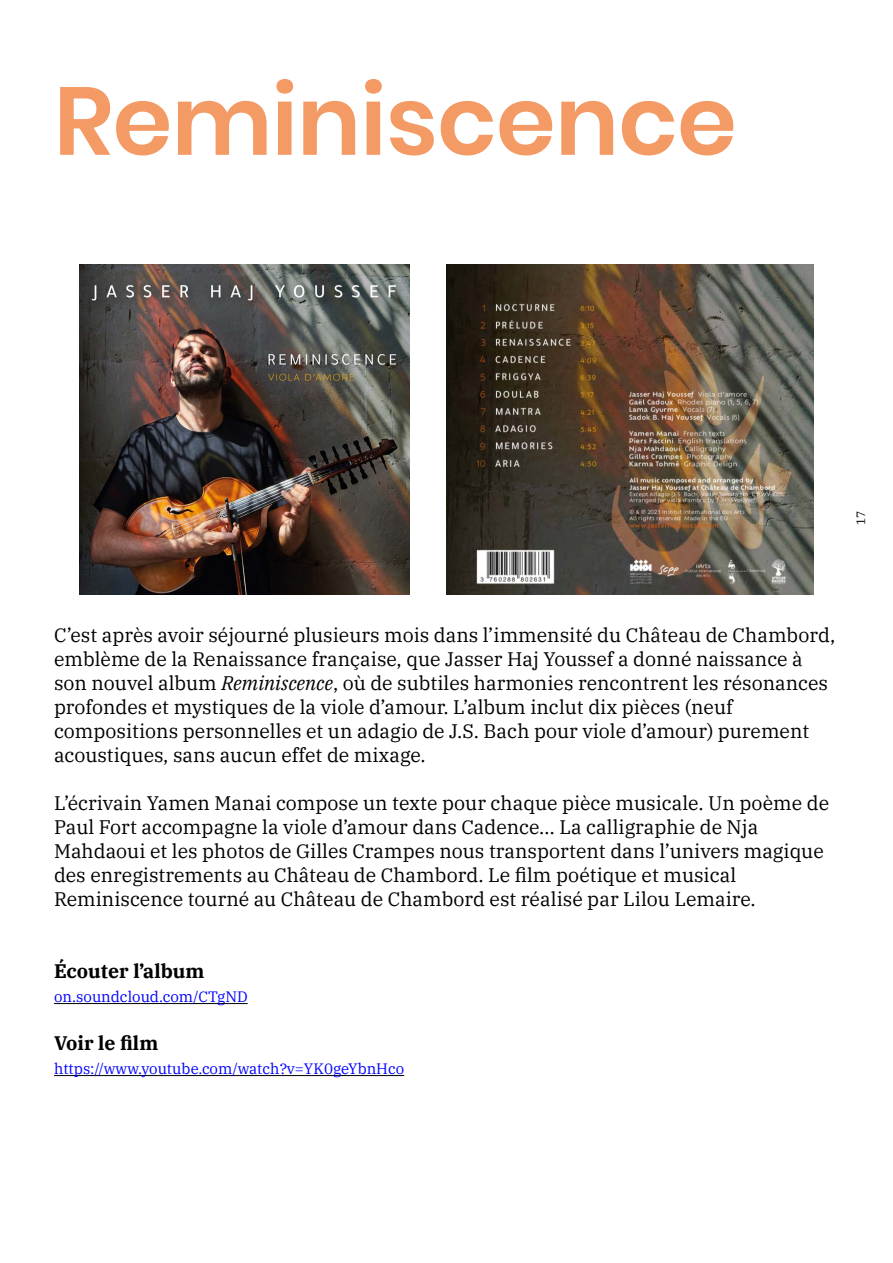
<style>
.page{position:relative;width:893px;height:1263px;background:#fff}
.page>*{position:absolute;margin:0;border:0;box-sizing:border-box;transform-origin:0 0}
.t1{font:600 96px "Poppins";letter-spacing:-.005em;color:#f49a65}
.t2{font:19.5px/24px "IBM Plex Serif";color:#000}
.t3{font:700 19.5px "IBM Plex Serif";color:#000}
.t4{font:15px "IBM Plex Serif";color:#00f}
.t5{font:12px "IBM Plex Serif";color:#000}
.s1{font-style:italic}
</style>
<div class="page">
<img style="left:79px;top:264px;width:330px;height:330px">
<img style="left:446px;top:264px;width:368px;height:330px">
<hr style="left:54px;top:1003px;width:194px;height:1px;background:#000">
<hr style="left:54px;top:1075px;width:350px;height:1px;background:#000">
<h1 class="t1" style="left:54px;top:66px;width:684px">Reminiscence</h1>
<p class="t5" style="left:852px;top:525px;width:16px;rotate:-90deg">17</p>
<p class="t2" style="left:54px;top:622px;width:783px">C’est après avoir séjourné plusieurs mois dans l’immensité du Château de Chambord, emblème de la Renaissance française, que Jasser Haj Youssef a donné naissance à son nouvel album <span class="s1">Reminiscence</span>, où de subtiles harmonies rencontrent les résonances profondes et mystiques de la viole d’amour. L’album inclut dix pièces (neuf compositions personnelles et un adagio de J.S. Bach pour viole d’amour) purement acoustiques, sans aucun effet de mixage.</p>
<p class="t2" style="left:54px;top:790px;width:777px">L’écrivain Yamen Manai compose un texte pour chaque pièce musicale. Un poème de Paul Fort accompagne la viole d’amour dans Cadence… La calligraphie de Nja Mahdaoui et les photos de Gilles Crampes nous transportent dans l’univers magique des enregistrements au Château de Chambord. Le film poétique et musical Reminiscence tourné au Château de Chambord est réalisé par Lilou Lemaire.</p>
<p class="t3" style="left:54px;top:956px;width:152px">Écouter l’album</p>
<p class="t4" style="left:54px;top:985px;width:195px">on.soundcloud.com/CTgND</p>
<p class="t3" style="left:54px;top:1028px;width:106px">Voir le film</p>
<p class="t4" style="left:54px;top:1057px;width:352px">https://www.youtube.com/watch?v=YK0geYbnHco</p>
</div>
